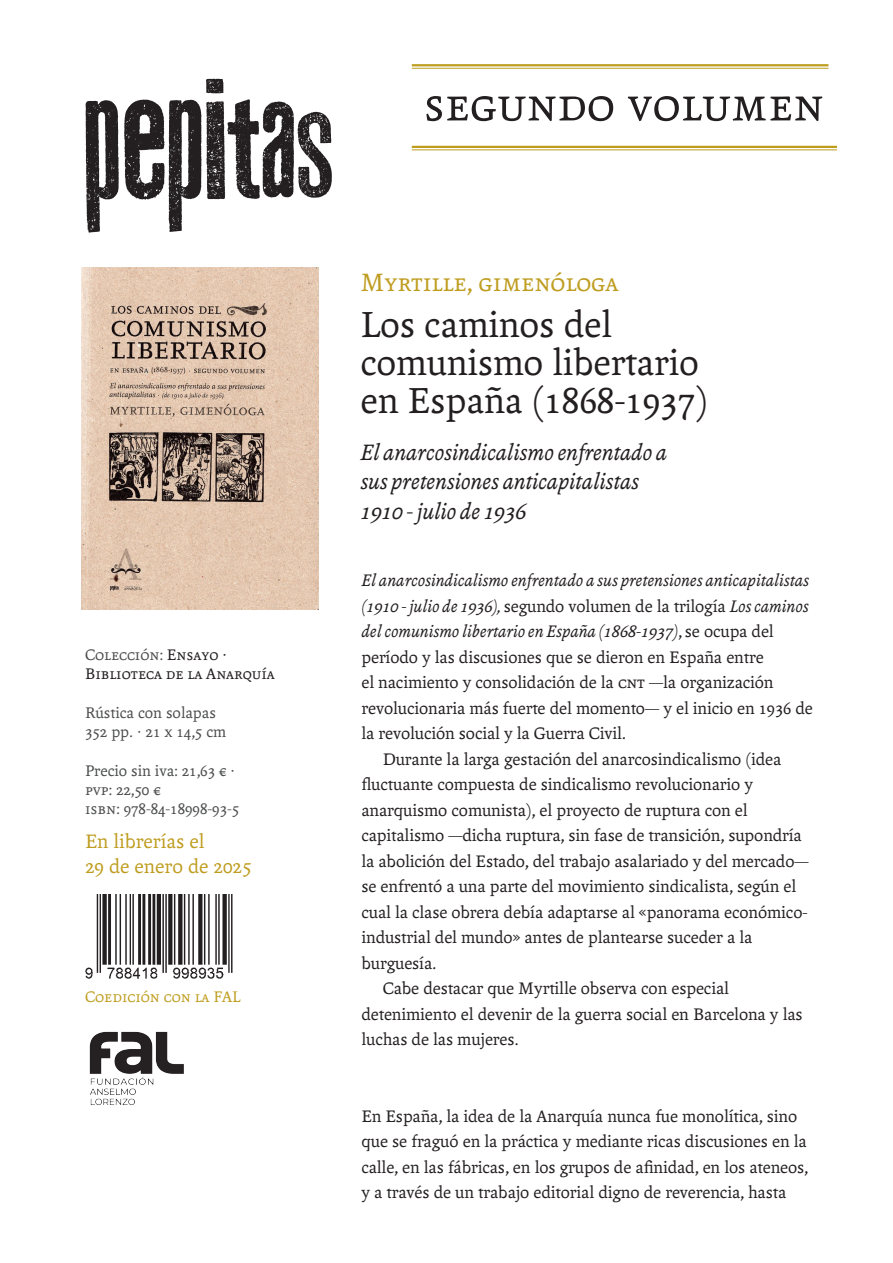
<style>
.page{position:relative;width:893px;height:1263px;background:#fff}
.page>*{position:absolute;margin:0;border:0;box-sizing:border-box;transform-origin:0 0}
.t1{font:51px "Andralis NDSC";color:#231f20}
.t2{font:39px "Andralis ND Os F";letter-spacing:-.005em;color:#231f20}
.t3{font:27px "Andralis NDSC";letter-spacing:-.005em;color:#bf9d20}
.Título{font:italic 24px "Andralis ND Os F";letter-spacing:-.01em;color:#231f20}
.t4{font:21px "Andralis ND Os F";color:#bf9d20}
.t5{font:18px/25.5px "Andralis ND Os F";letter-spacing:-.005em;color:#231f20}
.t6{font:16.5px "Andralis ND Os F";color:#4b4c4d}
.t7{font:16.5px "Andralis NDSC";color:#231f20}
.t8{font:16.5px "Andralis NDSC";color:#4b4c4d}
.t9{font:16.5px "Andralis NDSC";color:#bf9d20}
.s1{color:#231f20}
.s2{font-family:"Andralis NDSC"}
.s3{font-style:italic}
</style>
<div class="page">
<img style="left:81px;top:268px;width:237px;height:342px">
<img style="left:85px;top:895px;width:148px;height:84px">
<hr style="left:412px;top:64px;width:416px;height:2px;background:#bf9d20">
<hr style="left:412px;top:68px;width:416px;height:1px;background:#bf9d20">
<hr style="left:412px;top:146px;width:425px;height:2px;background:#bf9d20">
<hr style="left:412px;top:149px;width:425px;height:1px;background:#bf9d20">
<img style="left:85px;top:78px;width:247px;height:155px">
<img style="left:89px;top:1031px;width:95px;height:74px">
<p class="t8" style="left:85px;top:645px;width:143px">Colección: <span class="s1">Ensayo ·</span></p>
<p class="t7" style="left:85px;top:665px;width:191px">Biblioteca de la Anarquía</p>
<p class="t6" style="left:85px;top:703px;width:132px">Rústica con solapas</p>
<p class="t6" style="left:85px;top:723px;width:143px">352 pp. · 21 x 14,5 cm</p>
<p class="t6" style="left:85px;top:761px;width:151px">Precio sin iva: 21,63 € ·</p>
<p class="t6" style="left:85px;top:781px;width:77px"><span class="s2">pvp:</span> 22,50 €</p>
<p class="t6" style="left:85px;top:800px;width:156px"><span class="s2">isbn:</span> 978-84-18998-93-5</p>
<p class="t4" style="left:85px;top:830px;width:121px">En librerías el</p>
<p class="t4" style="left:85px;top:855px;width:168px">29 de enero de 2025</p>
<p class="t9" style="left:85px;top:988px;width:157px">Coedición con la FAL</p>
<p class="t1" style="left:423px;top:77px;width:402px">segundo volumen</p>
<p class="t3" style="left:360px;top:267px;width:260px">Myrtille, gimenóloga</p>
<p class="t2" style="left:360px;top:304px;width:253px">Los caminos del</p>
<p class="t2" style="left:360px;top:342px;width:340px">comunismo libertario</p>
<p class="t2" style="left:360px;top:380px;width:349px">en España (1868-1937)</p>
<p class="Título" style="left:360px;top:439px;width:308px">El anarcosindicalismo enfrentado a</p>
<p class="Título" style="left:360px;top:469px;width:280px">sus pretensiones anticapitalistas</p>
<p class="Título" style="left:360px;top:498px;width:168px">1910 - julio de 1936</p>
<p class="t5" style="left:361px;top:568px;width:453px"><span class="s3">El anarcosindicalismo enfrentado a sus pretensiones anticapitalistas (1910 - julio de 1936),</span> segundo volumen de la trilogía <span class="s3">Los caminos del comunismo libertario en España (1868-1937)</span>,se ocupa del período y las discusiones que se dieron en España entre<br>el nacimiento y consolidación de la <span class="s2">cnt</span> —la organización revolucionaria más fuerte del momento— y el inicio en 1936 de la revolución social y la Guerra Civil.</p>
<p class="t5" style="left:361px;top:747px;width:449px;text-indent:21px">Durante la larga gestación del anarcosindicalismo (idea fluctuante compuesta de sindicalismo revolucionario y anarquismo comunista), el proyecto de ruptura con el capitalismo —dicha ruptura, sin fase de transición, supondría la abolición del Estado, del trabajo asalariado y del mercado— se enfrentó a una parte del movimiento sindicalista, según el cual la clase obrera debía adaptarse al «panorama económico&shy;industrial del mundo» antes de plantearse suceder a la burguesía.</p>
<p class="t5" style="left:361px;top:976px;width:443px;text-indent:21px">Cabe destacar que Myrtille observa con especial detenimiento el devenir de la guerra social en Barcelona y las luchas de las mujeres.</p>
<p class="t5" style="left:361px;top:1104px;width:448px">En España, la idea de la Anarquía nunca fue monolítica, sino que se fraguó en la práctica y mediante ricas discusiones en la calle, en las fábricas, en los grupos de afinidad, en los ateneos, y a través de un trabajo editorial digno de reverencia, hasta</p>
</div>
